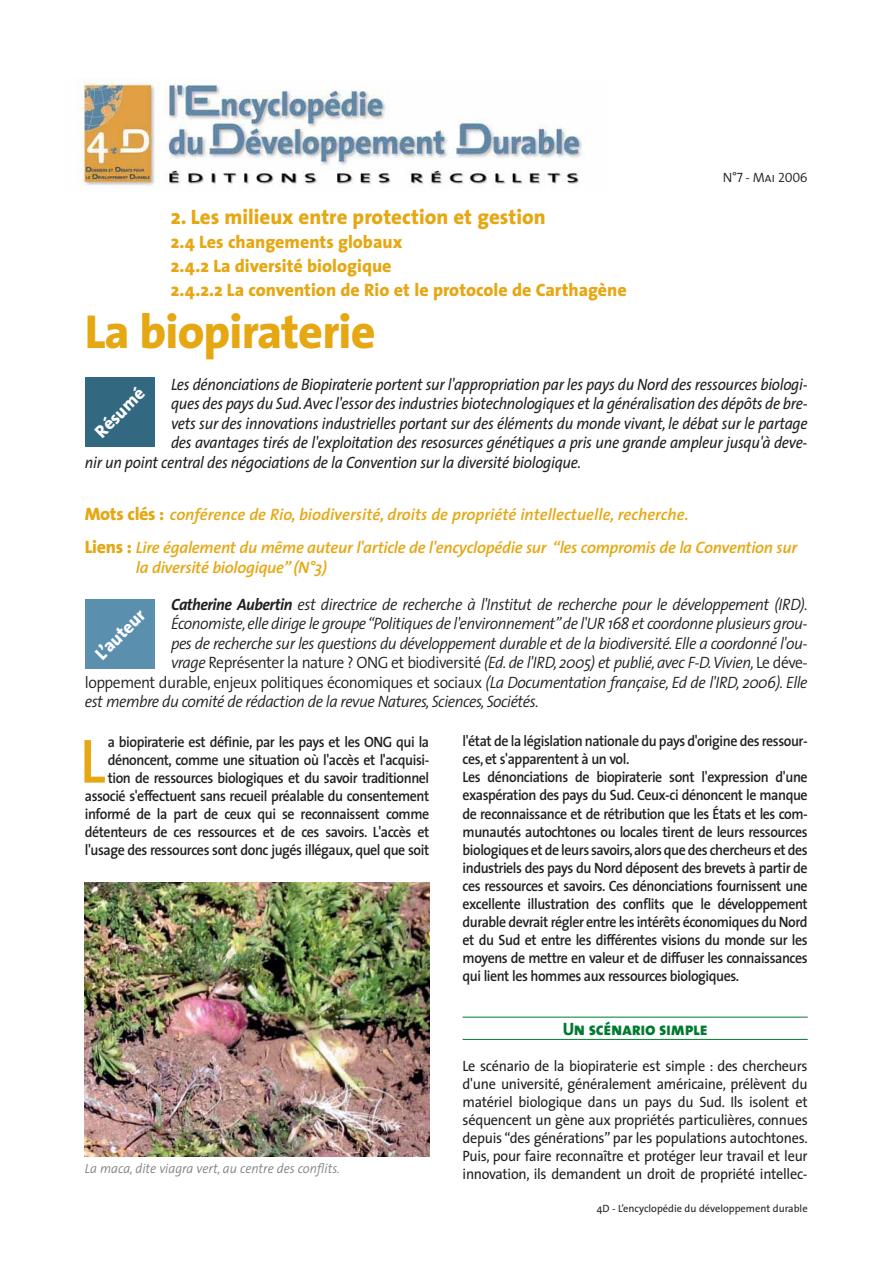
<style>
.page{position:relative;width:893px;height:1263px;background:#fff}
.page>*{position:absolute;margin:0;border:0;box-sizing:border-box;transform-origin:0 0}
.t1{font:600 63px "The Sans";color:#e5a712;scale:.95 1}
.t2{font:800 48px "The Sans";letter-spacing:-.02em;color:#e5a712}
.t3{font:800 21px "The Sans";color:#e5a712}
.t4{font:800 18px/24px "The Sans";color:#e5a712}
.t5{font:18px "The Sans Extra Bold Caps";letter-spacing:-.02em;color:#007931;scale:.95 1}
.t6{font:800 18px "The Sans";color:#fff}
.t7{font:italic 16.5px "The Sans";letter-spacing:-.02em;color:#231f20;scale:.92 1}
.t8{font:italic 300 16.5px "The Sans";letter-spacing:-.03em;color:#231f20;scale:.95 1}
.t9{font:italic 600 16.5px/33px "The Sans";letter-spacing:-.02em;color:#e5a712}
.t10{font:300 16.5px "The Sans";letter-spacing:-.03em;color:#231f20;scale:.95 1}
.t11{font:600 15px/18px "The Sans";letter-spacing:-.03em;color:#231f20;text-align:right;scale:.93 1}
.t12{font:15px/18px "The Sans";letter-spacing:-.02em;color:#231f20;text-align:justify;scale:.95 1}
.t13{font:italic 300 13.5px "The Sans";color:#808285;scale:.95 1}
.t14{font:13.5px "The Sans Semi Light Caps";letter-spacing:-.02em;color:#231f20}
.t15{font:10.5px "The Sans";color:#231f20}
.s1{font-weight:800;font-style:normal;font-size:18px}
.s2{font-weight:700}
.s3{font-style:normal}
.s4{font-style:italic}
</style>
<div class="page">
<img style="left:77px;top:78px;width:508px;height:109px">
<div style="left:85px;top:377px;width:70px;height:70px;background:#336881"></div>
<div style="left:85px;top:599px;width:70px;height:69px;background:#5b8fae"></div>
<img style="left:85px;top:883px;width:344px;height:273px">
<hr style="left:463px;top:1017px;width:345px;height:1px;background:#007931">
<hr style="left:463px;top:1039px;width:345px;height:1px;background:#007931">
<h3 class="t3" style="left:171px;top:207px;width:376px">2. Les milieux entre protection et gestion</h3>
<p class="t4" style="left:171px;top:233px;width:458px">2.4 Les changements globaux<br>2.4.2 La diversité biologique<br>2.4.2.2 La convention de Rio et le protocole de Carthagène</p>
<h2 class="t2" style="left:85px;top:309px;width:292px">La biopiraterie</h2>
<p class="t14" style="left:723px;top:170px;width:86px">N°7 - Mai 2006</p>
<p class="t7" style="left:171px;top:378px;width:693px">Les dénonciations de Biopiraterie portent sur l'appropriation par les pays du Nord des ressources biologi-</p>
<p class="t7" style="left:171px;top:397px;width:693px">ques des pays du Sud. Avec l'essor des industries biotechnologiques et la généralisation des dépôts de bre-</p>
<p class="t7" style="left:171px;top:417px;width:693px">vets sur des innovations industrielles portant sur des éléments du monde vivant, le débat sur le partage</p>
<p class="t7" style="left:171px;top:436px;width:693px">des avantages tirés de l'exploitation des resosurces génétiques a pris une grande ampleur jusqu'à deve-</p>
<p class="t7" style="left:85px;top:456px;width:541px">nir un point central des négociations de la Convention sur la diversité biologique.</p>
<p class="t6" style="left:92px;top:428px;width:63px;rotate:-45deg">Résumé</p>
<p class="t9" style="left:85px;top:500px;width:714px"><span class="s1">Mots clés :</span> conférence de Rio, biodiversité, droits de propriété intellectuelle, recherche.<br><span class="s1">Liens :</span> Lire également du même auteur l'article de l'encyclopédie sur “les compromis de la Convention sur</p>
<p class="t9" style="left:136px;top:552px;width:193px">la diversité biologique” (N°3)</p>
<p class="t8" style="left:171px;top:597px;width:672px"><span class="s2">Catherine Aubertin</span> est directrice de recherche à l'Institut de recherche pour le développement (IRD).</p>
<p class="t8" style="left:171px;top:617px;width:672px">Économiste,elle dirige le groupe “Politiques de l'environnement”de l'UR 168 et coordonne plusieurs grou-</p>
<p class="t8" style="left:171px;top:636px;width:671px">pes de recherche sur les questions du développement durable et de la biodiversité. Elle a coordonné l'ou-</p>
<p class="t8" style="left:171px;top:656px;width:672px">vrage <span class="s3">Représenter la nature ? ONG et biodiversité</span> (Ed. de l'IRD, 2005) et publié, avec F-D.Vivien, <span class="s3">Le déve-</span></p>
<p class="t10" style="left:85px;top:674px;width:762px">loppement durable, enjeux politiques économiques et sociaux <span class="s4">(La Documentation française, Ed de l'IRD, 2006). Elle</span></p>
<p class="t8" style="left:85px;top:695px;width:479px">est membre du comité de rédaction de la revue Natures, Sciences, Sociétés.</p>
<p class="t6" style="left:92px;top:650px;width:64px;rotate:-45deg">L’auteur</p>
<p class="t11" style="left:85px;top:734px;width:372px">a biopiraterie est définie, par les pays et les ONG qui la dénoncent, comme une situation où l'accès et l'acquisi&shy;tion de ressources biologiques et du savoir traditionnel associé s'effectuent sans recueil préalable du consentement informé de la part de ceux qui se reconnaissent comme détenteurs de ces ressources et de ces savoirs. L'accès et l'usage des ressources sont donc jugés illégaux, quel que soit</p>
<h1 class="t1" style="left:80px;top:737px;width:28px">L</h1>
<p class="t13" style="left:85px;top:1164px;width:270px">La maca, dite viagra vert, au centre des conflits.</p>
<p class="t11" style="left:463px;top:734px;width:373px;text-align:left">l'état de la législation nationale du pays d'origine des ressour&shy;ces, et s'apparentent à un vol.<br>Les dénonciations de biopiraterie sont l'expression d'une exaspération des pays du Sud. Ceux-ci dénoncent le manque de reconnaissance et de rétribution que les États et les com&shy;munautés autochtones ou locales tirent de leurs ressources biologiques et de leurs savoirs,alors que des chercheurs et des industriels des pays du Nord déposent des brevets à partir de ces ressources et savoirs. Ces dénonciations fournissent une excellente illustration des conflits que le développement durable devrait régler entre les intérêts économiques du Nord et du Sud et entre les différentes visions du monde sur les moyens de mettre en valeur et de diffuser les connaissances qui lient les hommes aux ressources biologiques.</p>
<p class="t5" style="left:563px;top:1018px;width:154px">Un scénario simple</p>
<p class="t12" style="left:463px;top:1058px;width:365px">Le scénario de la biopiraterie est simple : des chercheurs d'une université, généralement américaine, prélèvent du matériel biologique dans un pays du Sud. Ils isolent et séquencent un gène aux propriétés particulières, connues depuis “des générations” par les populations autochtones.<br>Puis, pour faire reconnaître et protéger leur travail et leur innovation, ils demandent un droit de propriété intellec-</p>
<p class="t15" style="left:597px;top:1204px;width:212px">4D - L’encyclopédie du développement durable</p>
</div>
